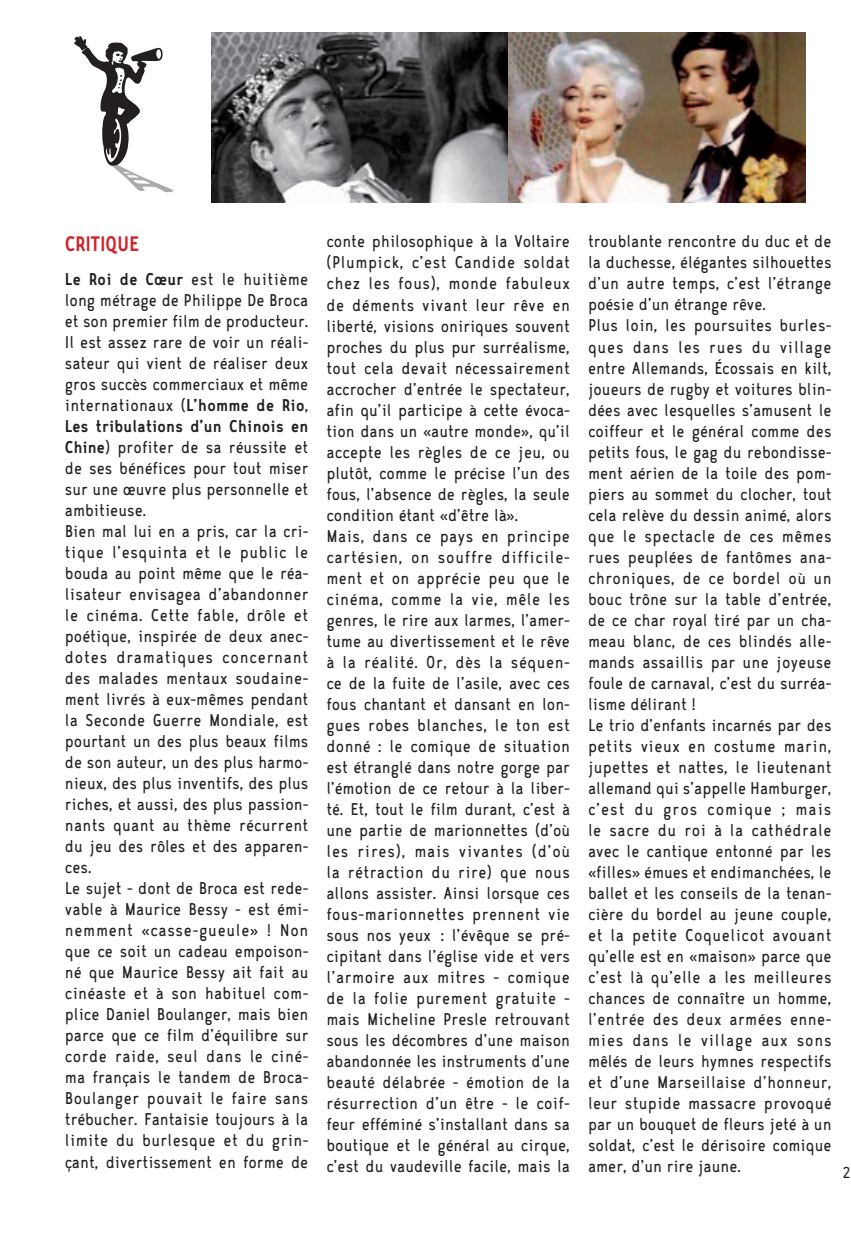
<style>
.page{position:relative;width:851px;height:1234px;background:#fff}
.page>*{position:absolute;margin:0;border:0;box-sizing:border-box;transform-origin:0 0}
.t1{font:700 24px "CA Zaracusa Narrow";color:#d1232a}
.t2{font:19.5px/21px "CA Zaracusa Narrow";color:#231f20}
.t3{font:18px "CA Zaracusa Wide";color:#231f20}
.s1{font-weight:700}
</style>
<div class="page">
<svg style="left:74px;top:36px;width:99px;height:156px"></svg>
<img style="left:212px;top:33px;width:593px;height:169px">
<p class="t1" style="left:65px;top:236px;width:76px">CRITIQUE</p>
<p class="t2" style="left:65px;top:271px;width:245px"><span class="s1">Le Roi de Cœur</span> est le huitième long métrage de Philippe De Broca et son premier film de producteur.<br>Il est assez rare de voir un réali&shy;sateur qui vient de réaliser deux gros succès commerciaux et même internationaux (<span class="s1">L’homme de Rio</span>,<br><span class="s1">Les tribulations d’un Chinois en<br>Chine</span>) profiter de sa réussite et de ses bénéfices pour tout miser sur une œuvre plus personnelle et ambitieuse.<br>Bien mal lui en a pris, car la cri&shy;tique l’esquinta et le public le bouda au point même que le réa&shy;lisateur envisagea d’abandonner le cinéma. Cette fable, drôle et poétique, inspirée de deux anec&shy;dotes dramatiques concernant des malades mentaux soudaine&shy;ment livrés à eux-mêmes pendant la Seconde Guerre Mondiale, est pourtant un des plus beaux films de son auteur, un des plus harmo&shy;nieux, des plus inventifs, des plus riches, et aussi, des plus passion&shy;nants quant au thème récurrent du jeu des rôles et des apparen&shy;ces.<br>Le sujet - dont de Broca est rede&shy;vable à Maurice Bessy - est émi&shy;nemment «casse-gueule» ! Non que ce soit un cadeau empoison&shy;né que Maurice Bessy ait fait au cinéaste et à son habituel com&shy;plice Daniel Boulanger, mais bien parce que ce film d’équilibre sur corde raide, seul dans le ciné&shy;ma français le tandem de Broca-<br>Boulanger pouvait le faire sans trébucher. Fantaisie toujours à la limite du burlesque et du grin&shy;çant, divertissement en forme de</p>
<p class="t2" style="left:326px;top:233px;width:245px">conte philosophique à la Voltaire (Plumpick, c’est Candide soldat chez les fous), monde fabuleux de déments vivant leur rêve en liberté, visions oniriques souvent proches du plus pur surréalisme, tout cela devait nécessairement accrocher d’entrée le spectateur, afin qu’il participe à cette évoca&shy;tion dans un «autre monde», qu’il accepte les règles de ce jeu, ou plutôt, comme le précise l’un des fous, l’absence de règles, la seule condition étant «d’être là».<br>Mais, dans ce pays en principe cartésien, on souffre difficile&shy;ment et on apprécie peu que le cinéma, comme la vie, mêle les genres, le rire aux larmes, l’amer&shy;tume au divertissement et le rêve à la réalité. Or, dès la séquen&shy;ce de la fuite de l’asile, avec ces fous chantant et dansant en lon&shy;gues robes blanches, le ton est donné : le comique de situation est étranglé dans notre gorge par l’émotion de ce retour à la liber&shy;té. Et, tout le film durant, c’est à une partie de marionnettes (d’où les rires), mais vivantes (d’où la rétraction du rire) que nous allons assister. Ainsi lorsque ces fous-marionnettes prennent vie sous nos yeux : l’évêque se pré&shy;cipitant dans l’église vide et vers l’armoire aux mitres - comique de la folie purement gratuite - mais Micheline Presle retrouvant sous les décombres d’une maison abandonnée les instruments d’une beauté délabrée - émotion de la résurrection d’un être - le coif&shy;feur efféminé s’installant dans sa boutique et le général au cirque, c’est du vaudeville facile, mais la</p>
<p class="t2" style="left:588px;top:233px;width:245px">troublante rencontre du duc et de la duchesse, élégantes silhouettes d’un autre temps, c’est l’étrange poésie d’un étrange rêve.<br>Plus loin, les poursuites burles&shy;ques dans les rues du village entre Allemands, Écossais en kilt, joueurs de rugby et voitures blin&shy;dées avec lesquelles s’amusent le coiffeur et le général comme des petits fous, le gag du rebondisse&shy;ment aérien de la toile des pom&shy;piers au sommet du clocher, tout cela relève du dessin animé, alors que le spectacle de ces mêmes rues peuplées de fantômes ana&shy;chroniques, de ce bordel où un bouc trône sur la table d’entrée, de ce char royal tiré par un cha&shy;meau blanc, de ces blindés alle&shy;mands assaillis par une joyeuse foule de carnaval, c’est du surréa&shy;lisme délirant !<br>Le trio d’enfants incarnés par des petits vieux en costume marin, jupettes et nattes, le lieutenant allemand qui s’appelle Hamburger, c’est du gros comique ; mais le sacre du roi à la cathédrale avec le cantique entonné par les «filles» émues et endimanchées, le ballet et les conseils de la tenan&shy;cière du bordel au jeune couple, et la petite Coquelicot avouant qu’elle est en «maison» parce que c’est là qu’elle a les meilleures chances de connaître un homme, l’entrée des deux armées enne&shy;mies dans le village aux sons mêlés de leurs hymnes respectifs et d’une Marseillaise d’honneur, leur stupide massacre provoqué par un bouquet de fleurs jeté à un soldat, c’est le dérisoire comique amer, d’un rire jaune.</p>
<p class="t3" style="left:841px;top:1167px;width:11px">2</p>
</div>
